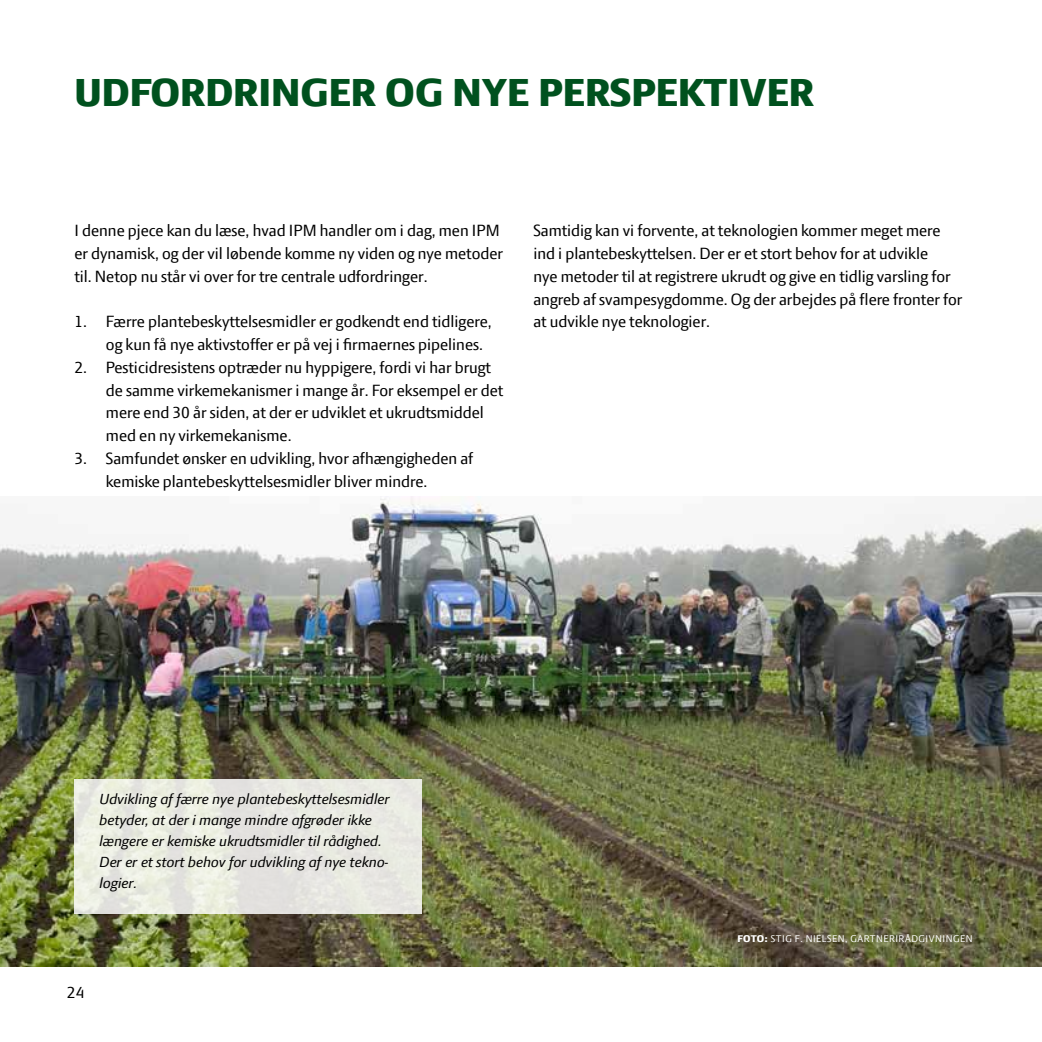
<style>
.page{position:relative;width:1042px;height:1042px;background:#fff}
.page>*{position:absolute;margin:0;border:0;box-sizing:border-box;transform-origin:0 0}
.t1{font:800 42px "LF Press Sans";color:#00511e}
.t2{font:17.5px/22.8px "LF Press Sans";color:#000}
.t3{font:italic 15.75px/21px "LF Press Sans";color:#000}
.t4{font:10.5px "LF Press Sans";letter-spacing:.05em;color:#fff}
.s1{font-weight:800}
</style>
<div class="page">
<img style="left:0;top:496px;width:1042px;height:470px">
<div style="left:74px;top:779px;width:348px;height:135px;background:#e8e9e1"></div>
<h1 class="t1" style="left:74px;top:68px;width:741px">UDFORDRINGER OG NYE PERSPEKTIVER</h1>
<p class="t2" style="left:74px;top:219px;width:430px">I denne pjece kan du læse, hvad IPM handler om i dag, men IPM er dynamisk, og der vil løbende komme ny viden og nye metoder til. Netop nu står vi over for tre centrale udfordringer.</p>
<p class="t2" style="left:106px;top:310px;width:387px;text-indent:-32px">1. Færre plantebeskyttelsesmidler er godkendt end tidligere, og kun få nye aktivstoffer er på vej i firmaernes pipelines.</p>
<p class="t2" style="left:106px;top:356px;width:399px;text-indent:-32px">2. Pesticidresistens optræder nu hyppigere, fordi vi har brugt de samme virkemekanismer i mange år. For eksempel er det mere end 30 år siden, at der er udviklet et ukrudtsmiddel med en ny virkemekanisme.</p>
<p class="t2" style="left:106px;top:447px;width:369px;text-indent:-32px">3. Samfundet ønsker en udvikling, hvor afhængigheden af kemiske plantebeskyttelsesmidler bliver mindre.</p>
<p class="t2" style="left:533px;top:219px;width:430px">Samtidig kan vi forvente, at teknologien kommer meget mere ind i plantebeskyttelsen. Der er et stort behov for at udvikle<br>nye metoder til at registrere ukrudt og give en tidlig varsling for angreb af svampesygdomme. Og der arbejdes på flere fronter for at udvikle nye teknologier.</p>
<p class="t3" style="left:99px;top:788px;width:292px">Udvikling af færre nye plantebeskyttelsesmidler betyder, at der i mange mindre afgrøder ikke længere er kemiske ukrudtsmidler til rådighed.<br>Der er et stort behov for udvikling af nye tekno&shy;logier.</p>
<p class="t2" style="left:67px;top:980px;width:19px">24</p>
<p class="t4" style="left:737px;top:932px;width:237px"><span class="s1">FOTO:</span> STIG F. NIELSEN, GARTNERIRÅDGIVNINGEN</p>
</div>
